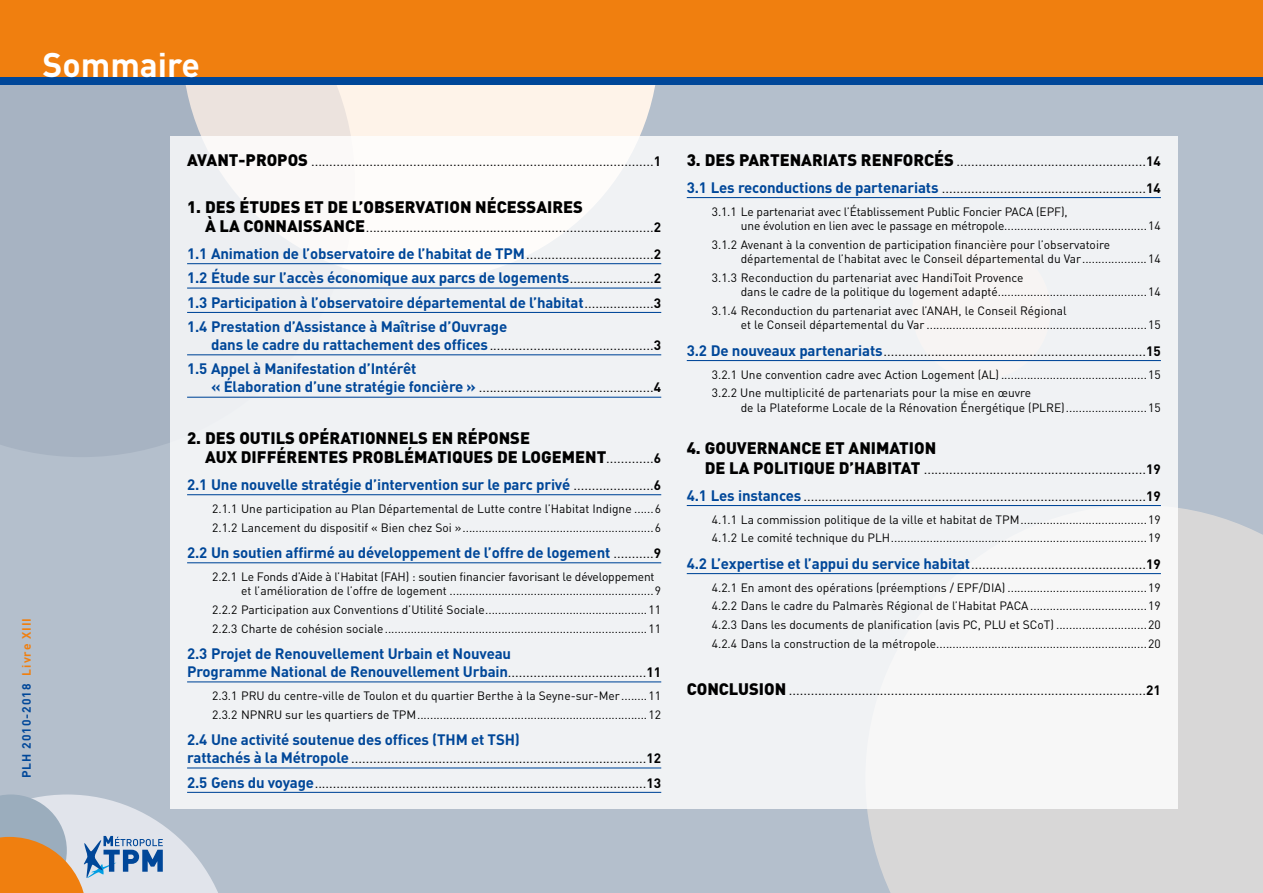
<style>
.page{position:relative;width:1263px;height:893px;background:#b4bfcc}
.page>*{position:absolute;margin:0;border:0;box-sizing:border-box;transform-origin:0 0}
.t1{font:700 33.75px "DIN";color:#fff}
.t2{font:900 16.5px/19.8px "DIN";color:#000}
.t3{font:700 15px/24.5px "DIN";letter-spacing:-.01em;color:#004799;text-align:justify}
.t4{font:13.5px/26.5px "DIN";color:#000}
.t5{font:12px/18.6px "DIN";color:#000}
.t6{font:700 12px "DIN";letter-spacing:.08em;color:#004799}
.s1{color:#f07f0f}
.s2{font-weight:900;font-size:16.5px}
.s3{font-weight:700}
.s4{font-weight:400;font-size:13.5px;color:#000}
.s5{font-size:13.5px;color:#000}
.s6{font-weight:700;font-size:15px;color:#004799}
.s7{font-weight:400;font-size:13.5px}
.s8{font-weight:700;font-size:13.5px}
</style>
<div class="page">
<div style="left:867px;top:508px;width:396px;height:385px;background:#d8d7d7"></div>
<div style="left:355px;top:85px;width:301px;height:51px;background:#fef3e9"></div>
<svg style="left:0;top:85px;width:355px;height:372px;fill:#a7b3c2"></svg>
<div style="left:0;top:0;width:1263px;height:85px;background:#f07f0f"></div>
<div style="left:0;top:77px;width:1263px;height:8px;background:#004799"></div>
<svg style="left:0;top:794px;width:218px;height:99px"></svg>
<div style="left:170px;top:136px;width:1008px;height:673px;background:#f0f2f4"></div>
<hr style="left:187px;top:263px;width:474px;height:1px;background:#004799">
<hr style="left:187px;top:288px;width:474px;height:1px;background:#004799">
<hr style="left:187px;top:312px;width:474px;height:1px;background:#004799">
<hr style="left:187px;top:354px;width:474px;height:1px;background:#004799">
<hr style="left:187px;top:397px;width:474px;height:1px;background:#004799">
<hr style="left:187px;top:494px;width:474px;height:1px;background:#004799">
<hr style="left:187px;top:562px;width:474px;height:1px;background:#004799">
<hr style="left:187px;top:681px;width:474px;height:1px;background:#004799">
<hr style="left:187px;top:767px;width:474px;height:1px;background:#004799">
<hr style="left:187px;top:792px;width:474px;height:1px;background:#004799">
<hr style="left:687px;top:197px;width:474px;height:1px;background:#004799">
<hr style="left:687px;top:360px;width:474px;height:1px;background:#004799">
<hr style="left:687px;top:505px;width:474px;height:1px;background:#004799">
<hr style="left:687px;top:573px;width:474px;height:1px;background:#004799">
<h1 class="t1" style="left:43px;top:44px;width:159px">Sommaire</h1>
<p class="t6" style="left:19px;top:778px;width:162px;rotate:-90deg">PLH 2010-2018 <span class="s1">Livre XIII</span></p>
<p class="t4" style="left:187px;top:148px;width:476px"><span class="s2">AVANT-PROPOS</span> ..............................................................................................<span class="s3">1</span></p>
<h2 class="t2" style="left:187px;top:197px;width:397px">1. DES ÉTUDES ET DE L’OBSERVATION NÉCESSAIRES</h2>
<p class="t4" style="left:205px;top:214px;width:457px"><span class="s2">À LA CONNAISSANCE</span>...............................................................................<span class="s3">2</span></p>
<p class="t3" style="left:187px;top:241px;width:476px">1.1 Animation de l’observatoire de l’habitat de TPM<span class="s4">...................................</span><span class="s5">2<br></span>1.2 Étude sur l’accès économique aux parcs de logements<span class="s4">.......................</span><span class="s5">2<br></span>1.3 Participation à l’observatoire départemental de l’habitat<span class="s4">...................</span><span class="s5">3<br></span>1.4 Prestation d’Assistance à Maîtrise d’Ouvrage</p>
<p class="t4" style="left:211px;top:332px;width:451px"><span class="s6">dans le cadre du rattachement des offices</span>.............................................<span class="s3">3</span></p>
<p class="t3" style="left:187px;top:357px;width:231px">1.5 Appel à Manifestation d’Intérêt</p>
<p class="t4" style="left:211px;top:374px;width:451px"><span class="s6">« Élaboration d’une stratégie foncière »</span> ................................................<span class="s3">4</span></p>
<h2 class="t2" style="left:205px;top:428px;width:457px;text-indent:-18px">2. DES OUTILS OPÉRATIONNELS EN RÉPONSE<br>AUX DIFFÉRENTES PROBLÉMATIQUES DE LOGEMENT<span class="s7">.............</span><span class="s8">6</span></h2>
<p class="t3" style="left:187px;top:472px;width:475px">2.1 Une nouvelle stratégie d’intervention sur le parc privé <span class="s4">......................</span><span class="s5">6</span></p>
<p class="t5" style="left:212px;top:499px;width:450px">2.1.1 Une participation au Plan Départemental de Lutte contre l’Habitat Indigne ......6<br>2.1.2 Lancement du dispositif « Bien chez Soi »...........................................................6</p>
<p class="t3" style="left:187px;top:540px;width:475px">2.2 Un soutien affirmé au développement de l’offre de logement <span class="s4">...........</span><span class="s5">9</span></p>
<p class="t5" style="left:241px;top:569px;width:422px;line-height:14.4px;text-indent:-29px">2.2.1 Le Fonds d’Aide à l’Habitat (FAH) : soutien financier favorisant le développement et l’amélioration de l’offre de logement ...............................................................9</p>
<p class="t5" style="left:212px;top:600px;width:450px">2.2.2 Participation aux Conventions d’Utilité Sociale..................................................11<br>2.2.3 Charte de cohésion sociale.................................................................................11</p>
<p class="t3" style="left:187px;top:645px;width:475px;line-height:18px">2.3 Projet de Renouvellement Urbain et Nouveau<br>Programme National de Renouvellement Urbain<span class="s4">......................................</span><span class="s5">11</span></p>
<p class="t5" style="left:212px;top:686px;width:450px">2.3.1 PRU du centre-ville de Toulon et du quartier Berthe à la Seyne-sur-Mer ........11<br>2.3.2 NPNRU sur les quartiers de TPM.......................................................................12</p>
<p class="t3" style="left:187px;top:727px;width:334px">2.4 Une activité soutenue des offices (THM et TSH)</p>
<p class="t4" style="left:187px;top:746px;width:476px;line-height:24.5px"><span class="s6">rattachés à la Métropole</span>.................................................................................<span class="s3">12<br></span><span class="s6">2.5 Gens du voyage</span>...........................................................................................<span class="s3">13</span></p>
<p class="t4" style="left:687px;top:148px;width:476px"><span class="s2">3. DES PARTENARIATS RENFORCÉS</span> ....................................................<span class="s3">14<br></span><span class="s6">3.1 Les reconductions de partenariats</span> ........................................................<span class="s3">14</span></p>
<p class="t5" style="left:741px;top:204px;width:422px;line-height:14.4px;text-indent:-29px">3.1.1 Le partenariat avec l’Établissement Public Foncier PACA (EPF),<br>une évolution en lien avec le passage en métropole............................................14</p>
<p class="t5" style="left:741px;top:237px;width:422px;line-height:14.4px;text-indent:-29px">3.1.2 Avenant à la convention de participation financière pour l’observatoire départemental de l’habitat avec le Conseil départemental du Var....................14</p>
<p class="t5" style="left:741px;top:270px;width:422px;line-height:14.4px;text-indent:-29px">3.1.3 Reconduction du partenariat avec HandiToit Provence<br>dans le cadre de la politique du logement adapté..............................................14</p>
<p class="t5" style="left:741px;top:303px;width:422px;line-height:14.4px;text-indent:-29px">3.1.4 Reconduction du partenariat avec l’ANAH, le Conseil Régional<br>et le Conseil départemental du Var ....................................................................15</p>
<p class="t4" style="left:687px;top:338px;width:476px"><span class="s6">3.2 De nouveaux partenariats</span>........................................................................<span class="s3">15</span></p>
<p class="t5" style="left:712px;top:365px;width:450px">3.2.1 Une convention cadre avec Action Logement (AL) .............................................15<br>3.2.2 Une multiplicité de partenariats pour la mise en œuvre</p>
<p class="t5" style="left:741px;top:398px;width:422px">de la Plateforme Locale de la Rénovation Énergétique (PLRE).........................15</p>
<h2 class="t2" style="left:687px;top:439px;width:251px">4. GOUVERNANCE ET ANIMATION</h2>
<p class="t4" style="left:687px;top:456px;width:476px;text-align:right"><span class="s2">DE LA POLITIQUE D’HABITAT</span> .............................................................<span class="s3">19<br></span><span class="s6">4.1 Les instances</span> ..............................................................................................<span class="s3">19</span></p>
<p class="t5" style="left:712px;top:510px;width:450px">4.1.1 La commission politique de la ville et habitat de TPM.......................................19<br>4.1.2 Le comité technique du PLH...............................................................................19</p>
<p class="t4" style="left:687px;top:551px;width:475px"><span class="s6">4.2 L’expertise et l’appui du service habitat</span>................................................<span class="s3">19</span></p>
<p class="t5" style="left:712px;top:578px;width:450px;text-align:justify">4.2.1 En amont des opérations (préemptions / EPF/DIA) ...........................................19<br>4.2.2 Dans le cadre du Palmarès Régional de l’Habitat PACA....................................19<br>4.2.3 Dans les documents de planification (avis PC, PLU et SCoT) ............................20<br>4.2.4 Dans la construction de la métropole.................................................................20</p>
<p class="t4" style="left:687px;top:676px;width:475px"><span class="s2">CONCLUSION</span> ..................................................................................................<span class="s3">21</span></p>
</div>
